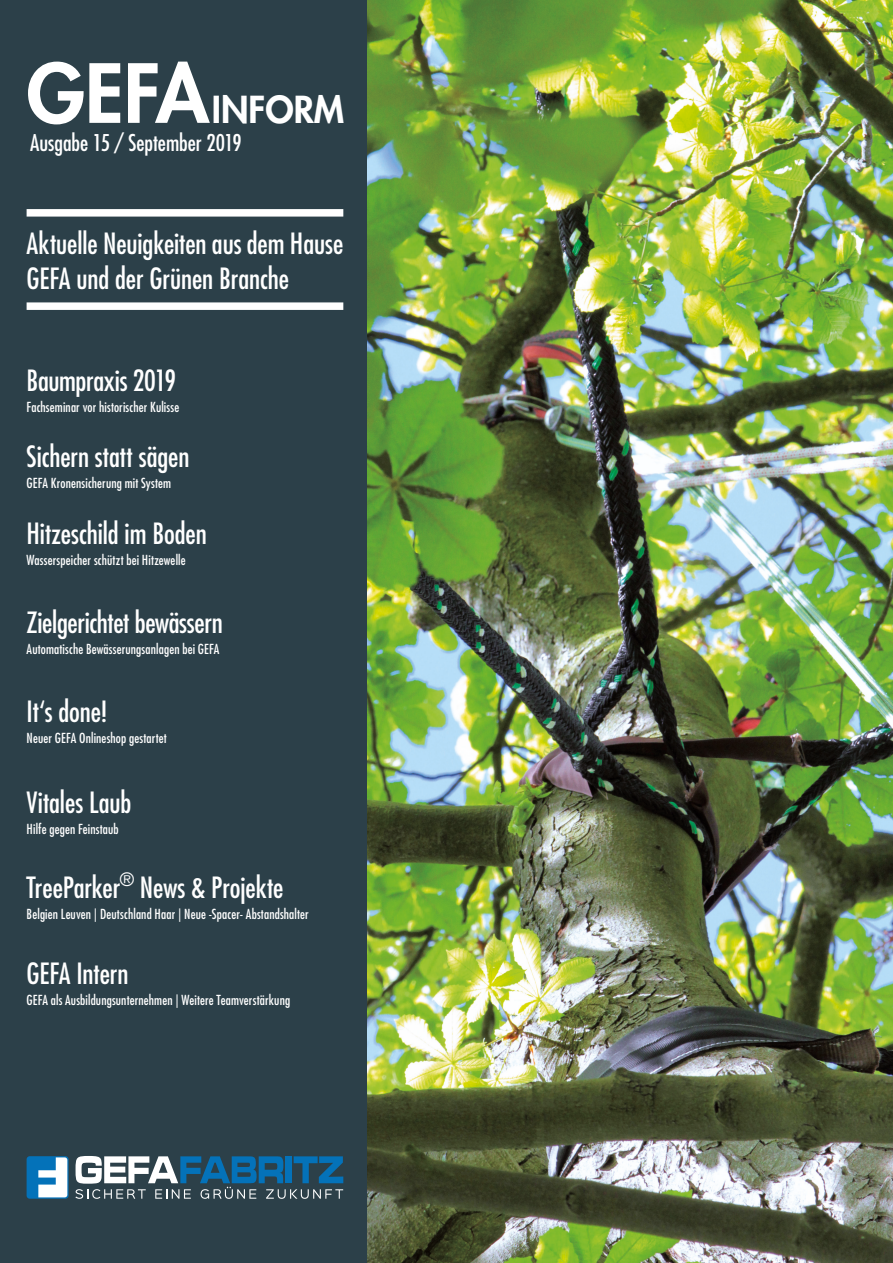
<style>
.page{position:relative;width:893px;height:1263px;background:#fff}
.page>*{position:absolute;margin:0;border:0;box-sizing:border-box;transform-origin:0 0}
.t1{font:800 36.3px "Futura LT";color:#fff}
.t2{font:condensed 28.5px/34.2px "Futura LT";letter-spacing:-.005em;color:#fff}
.t3{font:condensed 22.5px "Futura LT";color:#fff}
.t4{font:condensed 13.5px "Futura LT";letter-spacing:.01em;color:#fff}
.s1{font-size:79.2px}
</style>
<div class="page">
<img style="left:366px;top:0;width:527px;height:1263px">
<div style="left:0;top:0;width:366px;height:1263px;background:#2c4049"></div>
<div style="left:27px;top:1156px;width:42px;height:43px;background:#0472b9;border-radius:3px"></div>
<svg style="left:38px;top:1157px;width:29px;height:40px"></svg>
<svg style="left:75px;top:1156px;width:268px;height:43px"></svg>
<div style="left:27px;top:302px;width:316px;height:8px;background:#fff"></div>
<div style="left:27px;top:209px;width:316px;height:8px;background:#fff"></div>
<h1 class="t1" style="left:27px;top:85px;width:319px"><span class="s1">GEFA</span>INFORM</h1>
<h3 class="t3" style="left:30px;top:129px;width:213px">Ausgabe 15 / September 2019</h3>
<h2 class="t2" style="left:27px;top:226px;width:318px">Aktuelle Neuigkeiten aus dem Hause<br>GEFA und der Grünen Branche</h2>
<h2 class="t2" style="left:27px;top:363px;width:151px">Baumpraxis 2019</h2>
<p class="t4" style="left:27px;top:399px;width:154px">Fachseminar vor historischer Kulisse</p>
<h2 class="t2" style="left:27px;top:439px;width:164px">Sichern statt sägen</h2>
<p class="t4" style="left:27px;top:475px;width:146px">GEFA Kronensicherung mit System</p>
<h2 class="t2" style="left:27px;top:516px;width:182px">Hitzeschild im Boden</h2>
<p class="t4" style="left:27px;top:551px;width:161px">Wasserspeicher schützt bei Hitzewelle</p>
<h2 class="t2" style="left:27px;top:605px;width:198px">Zielgerichtet bewässern</h2>
<p class="t4" style="left:27px;top:641px;width:194px">Automatische Bewässerungsanlagen bei GEFA</p>
<h2 class="t2" style="left:27px;top:694px;width:83px">It‘s done!</h2>
<p class="t4" style="left:27px;top:730px;width:142px">Neuer GEFA Onlineshop gestartet</p>
<h2 class="t2" style="left:27px;top:785px;width:106px">Vitales Laub</h2>
<p class="t4" style="left:27px;top:821px;width:94px">Hilfe gegen Feinstaub</p>
<h2 class="t2" style="left:27px;top:871px;width:258px">TreeParker<sup>®</sup> News &amp; Projekte</h2>
<p class="t4" style="left:27px;top:906px;width:284px">Belgien Leuven | Deutschland Haar | Neue -Spacer- Abstandshalter</p>
<h2 class="t2" style="left:27px;top:956px;width:103px">GEFA Intern</h2>
<p class="t4" style="left:27px;top:991px;width:265px">GEFA als Ausbildungsunternehmen | Weitere Teamverstärkung</p>
</div>
